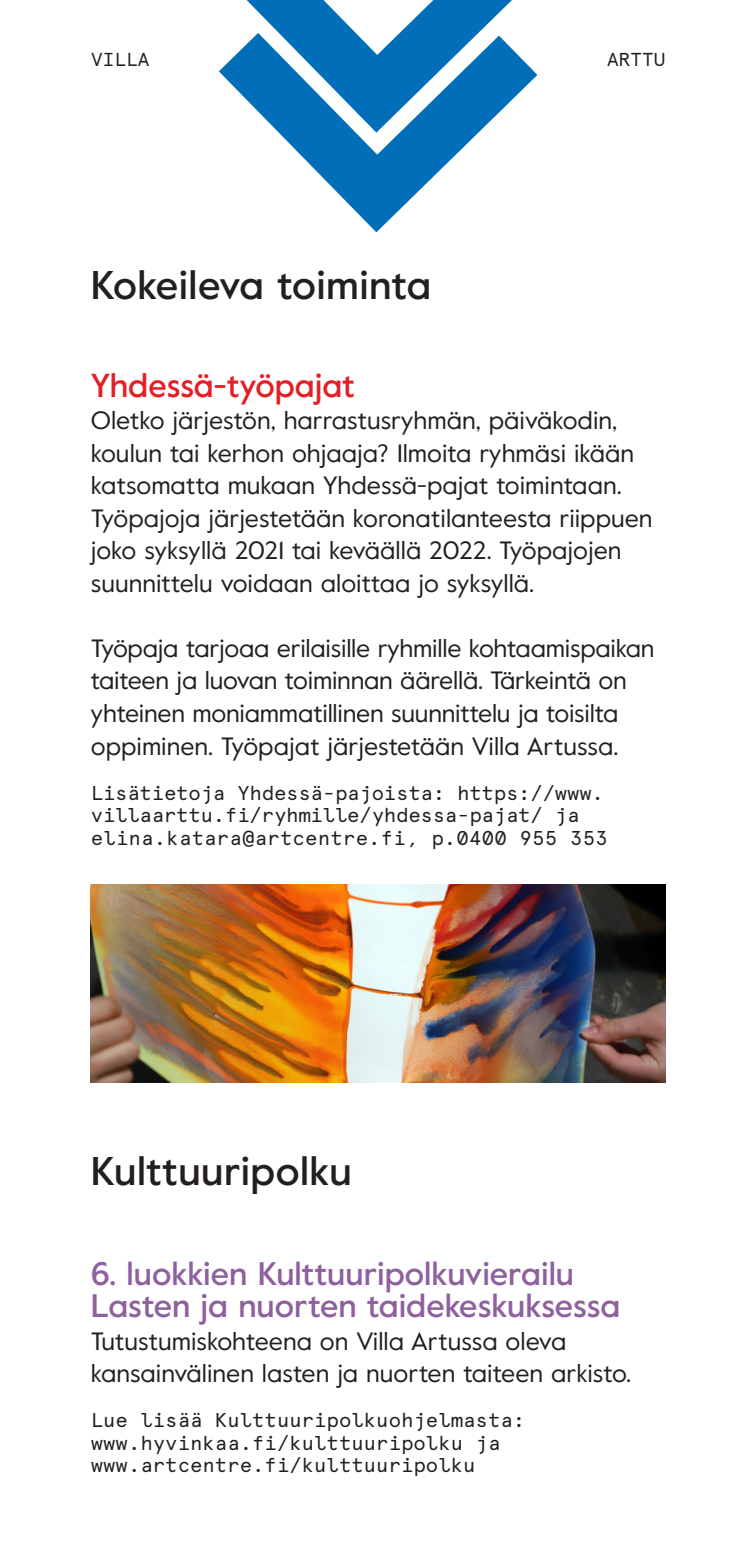
<style>
.page{position:relative;width:752px;height:1560px;background:#fff}
.page>*{position:absolute;margin:0;border:0;box-sizing:border-box;transform-origin:0 0}
.Leipis{font:500 40px "Value";letter-spacing:.01em;color:#231f20}
.väliotsikko{font:500 33.25px "Value";color:#e41f25}
.väliotsikko-2{font:500 32.5px/32.5px "Value";color:#8f609f}
.Leipis-2{font:25px/32.5px "Value";color:#231f20}
.väliotsikko-3{font:25px/32.5px "Value";color:#231f20}
._2{font:20px "Apercu Mono";color:#231f20}
.Leipis-3{font:20px/22.5px "Apercu Mono";letter-spacing:-.01em;color:#231f20}
.Leipis-4{font:20px "Apercu Mono";letter-spacing:.01em;color:#231f20}
._2-2{font:18.75px "Apercu Mono";color:#231f20}
</style>
<div class="page">
<img style="left:91px;top:884px;width:574px;height:198px">
<svg style="left:219px;top:45px;width:318px;height:187px"></svg>
<svg style="left:246px;top:0;width:265px;height:133px"></svg>
<p class="_2-2" style="left:91px;top:48px;width:60px">VILLA</p>
<p class="_2-2" style="left:607px;top:48px;width:60px">ARTTU</p>
<p class="Leipis" style="left:91px;top:257px;width:342px">Kokeileva toiminta</p>
<p class="väliotsikko" style="left:91px;top:362px;width:266px">Yhdessä-työpajat</p>
<p class="Leipis-2" style="left:91px;top:403px;width:563px">Oletko järjestön, harrastusryhmän, päiväkodin, koulun tai kerhon ohjaaja? Ilmoita ryhmäsi ikään katsomatta mukaan Yhdessä-pajat toimintaan.<br>Työpajoja järjestetään koronatilanteesta riippuen joko syksyllä 2021 tai keväällä 2022. Työpajojen suunnittelu voidaan aloittaa jo syksyllä.</p>
<p class="Leipis-2" style="left:91px;top:631px;width:565px">Työpaja tarjoaa erilaisille ryhmille kohtaamispaikan taiteen ja luovan toiminnan äärellä. Tärkeintä on yhteinen moniammatillinen suunnittelu ja toisilta oppiminen. Työpajat järjestetään Villa Artussa.</p>
<p class="Leipis-3" style="left:91px;top:781px;width:514px">Lisätietoja Yhdessä-pajoista: https://www. villaarttu.fi/ryhmille/yhdessa-pajat/ ja</p>
<p class="Leipis-4" style="left:91px;top:825px;width:518px">elina.katara@artcentre.fi, p.0400 955 353</p>
<p class="Leipis" style="left:91px;top:1142px;width:262px">Kulttuuripolku</p>
<p class="väliotsikko-2" style="left:91px;top:1256px;width:530px">6. luokkien Kulttuuripolkuvierailu<br>Lasten ja nuorten taidekeskuksessa</p>
<p class="väliotsikko-3" style="left:91px;top:1323px;width:541px">Tutustumiskohteena on Villa Artussa oleva kansainvälinen lasten ja nuorten taiteen arkisto.</p>
<p class="_2" style="left:91px;top:1408px;width:436px">Lue lisää Kulttuuripolkuohjelmasta:</p>
<p class="_2" style="left:91px;top:1430px;width:411px">www.hyvinkaa.fi/kulttuuripolku ja</p>
<p class="_2" style="left:91px;top:1453px;width:386px">www.artcentre.fi/kulttuuripolku</p>
</div>
